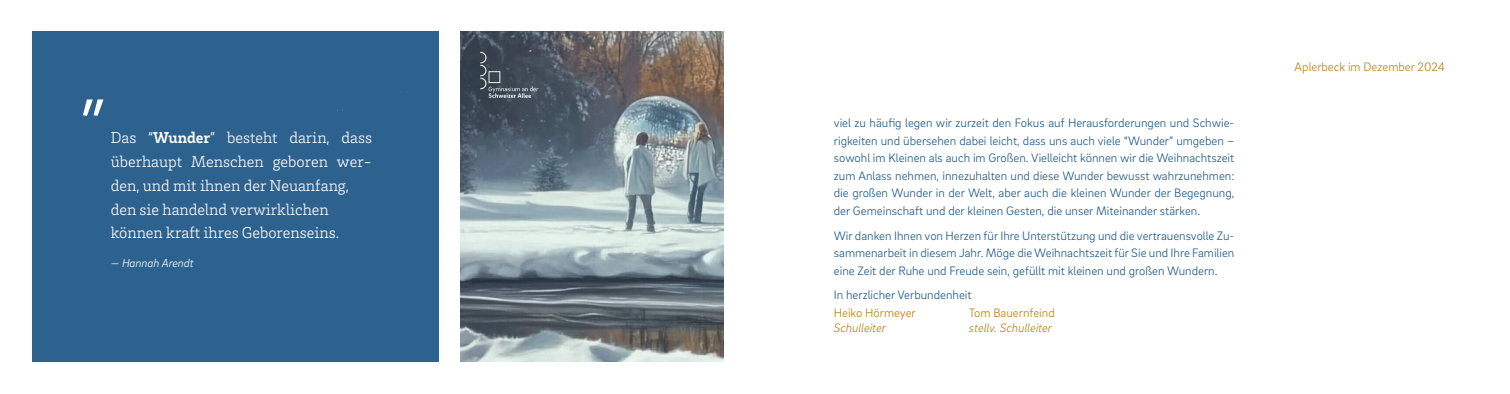
<style>
.page{position:relative;width:1510px;height:394px;background:#fff}
.page>*{position:absolute;margin:0;border:0;box-sizing:border-box;transform-origin:0 0}
.t1{font:300 75px "Adelle Sans Devanagari";color:#fff}
.t2{font:300 16.25px/23.8px "Brix Slab";color:#fff;text-align:justify}
.t3{font:300 12.5px/17.5px "Brix Sans";color:#1c5888;text-align:justify}
.t4{font:300 12.5px "Brix Sans";color:#b98011}
.t5{font:italic 300 12.5px "Brix Sans";color:#b98011}
.t6{font:italic 300 11.88px "Brix Sans";color:#fff}
.s1{font-weight:700}
.s2{font-style:normal}
</style>
<div class="page">
<div style="left:32px;top:32px;width:422px;height:329px;background:#2d628f"></div>
<div style="left:439px;top:30px;width:22px;height:333px;background:#fff"></div>
<img style="left:461px;top:32px;width:262px;height:329px">
<img style="left:469px;top:42px;width:77px;height:66px">
<p class="t1" style="left:82px;top:26px;width:25px">„</p>
<p class="t2" style="left:111px;top:125px;width:263px">Das “<span class="s1">Wunder</span>” besteht darin, dass überhaupt Menschen geboren wer&shy;den, und mit ihnen der Neuanfang,</p>
<p class="t2" style="left:111px;top:196px;width:230px">den sie handelnd verwirklichen können kraft ihres Geborenseins.</p>
<p class="t6" style="left:111px;top:255px;width:84px"><span class="s2">—</span> Hannah Arendt</p>
<p class="t3" style="left:834px;top:114px;width:402px">viel zu häufig legen wir zurzeit den Fokus auf Herausforderungen und Schwie&shy;rigkeiten und übersehen dabei leicht, dass uns auch viele “Wunder” umgeben – sowohl im Kleinen als auch im Großen. Vielleicht können wir die Weihnachtszeit zum Anlass nehmen, innezuhalten und diese Wunder bewusst wahrzunehmen: die großen Wunder in der Welt, aber auch die kleinen Wunder der Begegnung, der Gemeinschaft und der kleinen Gesten, die unser Miteinander stärken.</p>
<p class="t3" style="left:834px;top:226px;width:402px">Wir danken Ihnen von Herzen für Ihre Unterstützung und die vertrauensvolle Zu&shy;sammenarbeit in diesem Jahr. Möge die Weihnachtszeit für Sie und Ihre Familien eine Zeit der Ruhe und Freude sein, gefüllt mit kleinen und großen Wundern.</p>
<p class="t3" style="left:834px;top:285px;width:139px">In herzlicher Verbundenheit</p>
<p class="t4" style="left:834px;top:304px;width:83px">Heiko Hörmeyer</p>
<p class="t4" style="left:969px;top:304px;width:87px">Tom Bauernfeind</p>
<p class="t5" style="left:834px;top:319px;width:54px">Schulleiter</p>
<p class="t5" style="left:969px;top:319px;width:84px">stellv. Schulleiter</p>
<p class="t4" style="left:1294px;top:59px;width:152px">Aplerbeck im Dezember 2024</p>
</div>
